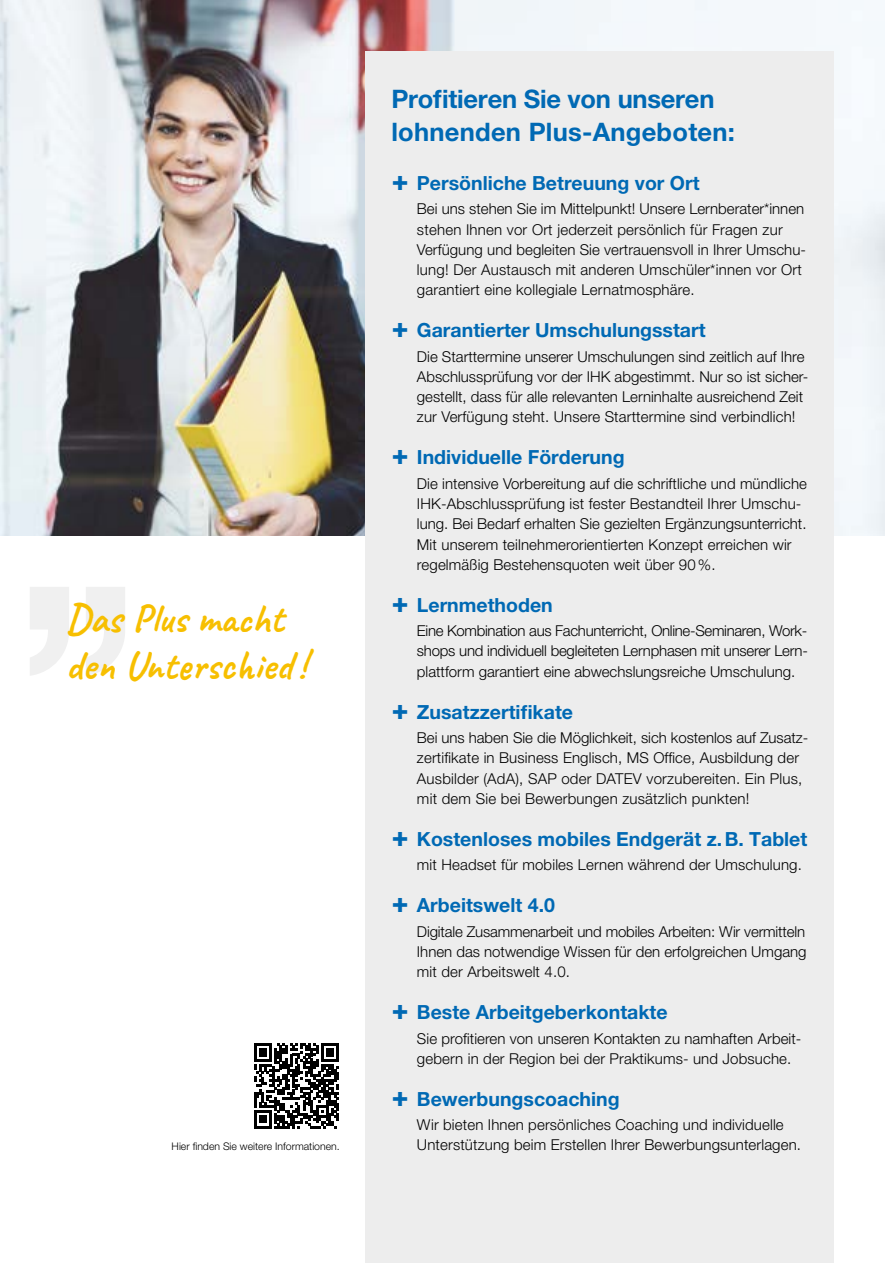
<style>
.page{position:relative;width:885px;height:1263px;background:#fff}
.page>*{position:absolute;margin:0;border:0;box-sizing:border-box;transform-origin:0 0}
.t1{font:700 277.2px "Helvetica Neue LT Pro";color:#f0f0f0}
.t2{font:700 40.5px/46.5px "Caveat";letter-spacing:.005em;color:#f7bf00}
.t3{font:700 25.5px/33px "Helvetica Neue LT Pro";letter-spacing:.01em;color:#0069b4}
.t4{font:700 19.5px "Helvetica Neue LT Pro";color:#0069b4}
.t5{font:300 15px/20.2px "Helvetica Neue LT Std";letter-spacing:.01em;color:#000}
.t6{font:300 10.5px "Helvetica Neue LT Std";color:#000}
</style>
<div class="page">
<img style="left:0;top:0;width:884px;height:536px">
<div style="left:366px;top:51px;width:467px;height:1212px;background:#ededed"></div>
<svg style="left:254px;top:1043px;width:85px;height:85px"></svg>
<h1 class="t1" style="left:11px;top:514px;width:135px">’’</h1>
<h2 class="t2" style="left:66px;top:595px;width:242px">Das Plus macht den Unterschied !</h2>
<h3 class="t3" style="left:391px;top:81px;width:345px">Profitieren Sie von unseren lohnenden Plus-Angeboten:</h3>
<h3 class="t4" style="left:417px;top:171px;width:284px">Persönliche Betreuung vor Ort</h3>
<p class="t5" style="left:417px;top:198px;width:390px">Bei uns stehen Sie im Mittelpunkt! Unsere Lernberater*innen stehen Ihnen vor Ort jederzeit persönlich für Fragen zur Verfügung und begleiten Sie vertrauensvoll in Ihrer Umschu&shy;lung! Der Austausch mit anderen Umschüler*innen vor Ort garantiert eine kollegiale Lernatmosphäre.</p>
<h3 class="t4" style="left:417px;top:318px;width:290px">Garantierter Umschulungsstart</h3>
<p class="t5" style="left:417px;top:346px;width:393px">Die Starttermine unserer Umschulungen sind zeitlich auf Ihre Abschlussprüfung vor der IHK abgestimmt. Nur so ist sicher&shy;gestellt, dass für alle relevanten Lerninhalte ausreichend Zeit zur Verfügung steht. Unsere Starttermine sind verbindlich!</p>
<h3 class="t4" style="left:417px;top:445px;width:209px">Individuelle Förderung</h3>
<p class="t5" style="left:417px;top:473px;width:391px">Die intensive Vorbereitung auf die schriftliche und mündliche IHK-Abschlussprüfung ist fester Bestandteil Ihrer Umschu&shy;lung. Bei Bedarf erhalten Sie gezielten Ergänzungsunterricht.<br>Mit unserem teilnehmerorientierten Konzept erreichen wir regelmäßig Bestehensquoten weit über 90%.</p>
<h3 class="t4" style="left:417px;top:593px;width:137px">Lernmethoden</h3>
<p class="t5" style="left:417px;top:620px;width:392px;text-align:justify">Eine Kombination aus Fachunterricht, Online-Seminaren, Work&shy;shops und individuell begleiteten Lernphasen mit unserer Lern&shy;plattform garantiert eine abwechslungsreiche Umschulung.</p>
<h3 class="t4" style="left:417px;top:700px;width:157px">Zusatzzertifikate</h3>
<p class="t5" style="left:417px;top:727px;width:393px">Bei uns haben Sie die Möglichkeit, sich kostenlos auf Zusatz&shy;zertifikate in Business Englisch, MS Office, Ausbildung der Ausbilder (AdA), SAP oder DATEV vorzubereiten. Ein Plus, mit dem Sie bei Bewerbungen zusätzlich punkten!</p>
<h3 class="t4" style="left:417px;top:827px;width:392px">Kostenloses mobiles Endgerät z.B. Tablet</h3>
<p class="t5" style="left:417px;top:854px;width:386px">mit Headset für mobiles Lernen während der Umschulung.</p>
<h3 class="t4" style="left:417px;top:893px;width:139px">Arbeitswelt 4.0</h3>
<p class="t5" style="left:417px;top:921px;width:391px;text-align:justify">Digitale Zusammenarbeit und mobiles Arbeiten: Wir vermitteln Ihnen das notwendige Wissen für den erfolgreichen Umgang mit der Arbeitswelt 4.0.</p>
<h3 class="t4" style="left:417px;top:1000px;width:252px">Beste Arbeitgeberkontakte</h3>
<p class="t5" style="left:417px;top:1028px;width:386px">Sie profitieren von unseren Kontakten zu namhaften Arbeit&shy;gebern in der Region bei der Praktikums- und Jobsuche.</p>
<h3 class="t4" style="left:417px;top:1087px;width:204px">Bewerbungscoaching</h3>
<p class="t5" style="left:417px;top:1114px;width:368px">Wir bieten Ihnen persönliches Coaching und individuelle</p>
<p class="t6" style="left:172px;top:1140px;width:170px">Hier finden Sie weitere Informationen.</p>
<p class="t5" style="left:417px;top:1135px;width:385px">Unterstützung beim Erstellen Ihrer Bewerbungsunterlagen.</p>
</div>
